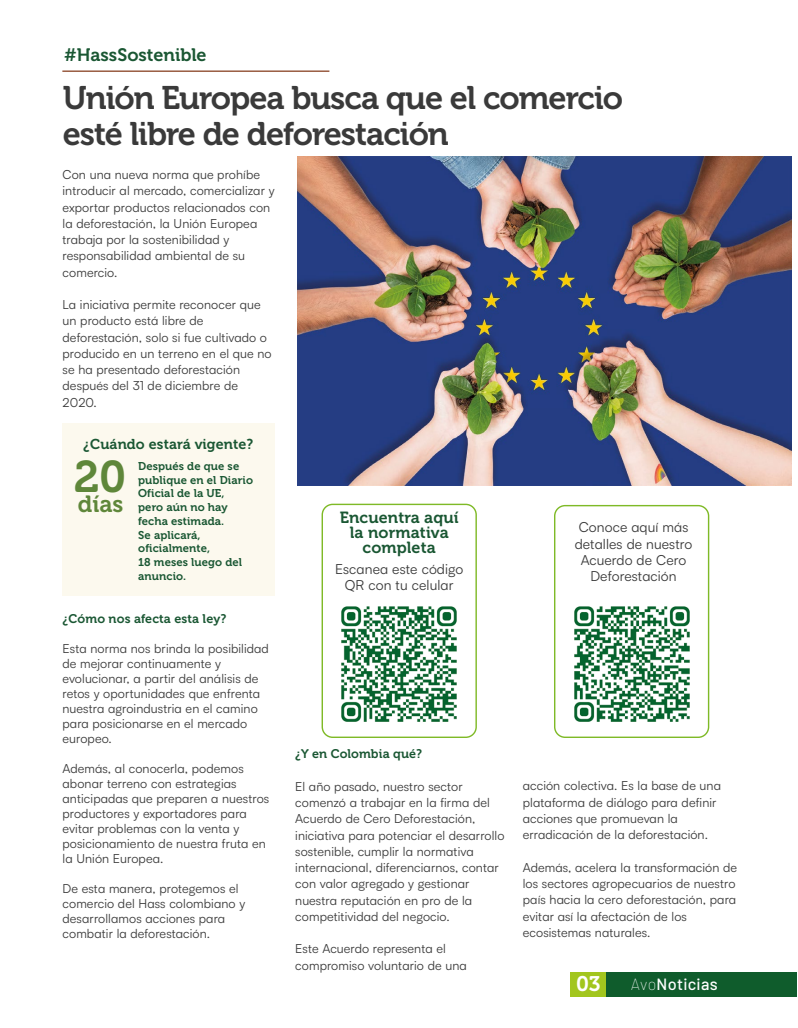
<style>
.page{position:relative;width:798px;height:1028px;background:#fff}
.page>*{position:absolute;margin:0;border:0;box-sizing:border-box;transform-origin:0 0}
.t1{font:44.12px "Museo 700";color:#5f873a}
.t2{font:32.5px/36.2px "Museo 700";letter-spacing:-.03em;color:#3a3a3a}
.t3{font:23.38px "Museo 700";color:#5f873a}
.t4{font:21px "Museo 700";color:#fff}
.t5{font:18px "Museo 700";color:#1a5733}
.t6{font:500 16.25px "Barlow";letter-spacing:.02em;color:#fff}
.t7{font:16.12px/15px "Museo 700";letter-spacing:.01em;color:#1a5733;text-align:center}
.t8{font:14.25px "Museo 700";letter-spacing:.01em;color:#1a5733}
.t9{font:13.88px/16.2px "Satoshi";letter-spacing:.01em;color:#3a3a3a;text-align:center}
.t10{font:12.5px/16.2px "Satoshi";letter-spacing:.01em;color:#3a3a3a}
.t11{font:12.5px "Museo 700";letter-spacing:.01em;color:#1a5733}
.t12{font:11.25px/13.8px "Museo 700";letter-spacing:.01em;color:#1a5733}
.s1{font-weight:100}
</style>
<div class="page">
<div style="left:62px;top:423px;width:212px;height:172px;background:#fcf9ee"></div>
<hr style="left:62px;top:71px;width:267px;height:1px;background:#853b1b">
<img style="left:298px;top:156px;width:493px;height:329px">
<div style="left:321px;top:503px;width:155px;height:235px;border:1px solid #7fba27;border-radius:10px"></div>
<img style="left:341px;top:606px;width:116px;height:116px">
<svg style="left:792px;top:972px;width:5px;height:25px"></svg>
<div style="left:553px;top:505px;width:156px;height:233px;border:1px solid #7fba27;border-radius:10px"></div>
<img style="left:574px;top:606px;width:116px;height:116px">
<div style="left:570px;top:972px;width:226px;height:24px;background:#0f5c2c"></div>
<div style="left:570px;top:972px;width:35px;height:24px;background:#a2c61e"></div>
<h3 class="t5" style="left:64px;top:45px;width:144px">#HassSostenible</h3>
<h2 class="t2" style="left:63px;top:80px;width:561px">Unión Europea busca que el comercio esté libre de deforestación</h2>
<p class="t10" style="left:62px;top:166px;width:213px">Con una nueva norma que prohíbe introducir al mercado, comercializar y exportar productos relacionados con la deforestación, la Unión Europea trabaja por la sostenibilidad y responsabilidad ambiental de su comercio.</p>
<p class="t10" style="left:62px;top:296px;width:210px">La iniciativa permite reconocer que un producto está libre de deforestación, solo si fue cultivado o producido en un terreno en el que no se ha presentado deforestación después del 31 de diciembre de<br>2020.</p>
<p class="t8" style="left:83px;top:436px;width:171px">¿Cuándo estará vigente?</p>
<h1 class="t1" style="left:74px;top:451px;width:54px">20</h1>
<h3 class="t3" style="left:78px;top:491px;width:47px">días</h3>
<p class="t12" style="left:138px;top:459px;width:116px">Después de que se publique en el Diario<br>Oficial de la UE,<br>pero aún no hay fecha estimada.<br>Se aplicará, oficialmente,<br>18 meses luego del anuncio.</p>
<p class="t11" style="left:62px;top:612px;width:165px">¿Cómo nos afecta esta ley?</p>
<p class="t10" style="left:62px;top:640px;width:208px;line-height:15px">Esta norma nos brinda la posibilidad de mejorar continuamente y evolucionar, a partir del análisis de retos y oportunidades que enfrenta nuestra agroindustria en el camino para posicionarse en el mercado europeo.</p>
<p class="t10" style="left:62px;top:760px;width:208px;line-height:15px">Además, al conocerla, podemos abonar terreno con estrategias anticipadas que preparen a nuestros productores y exportadores para evitar problemas con la venta y posicionamiento de nuestra fruta en la Unión Europea.</p>
<p class="t10" style="left:62px;top:880px;width:184px;line-height:15px">De esta manera, protegemos el comercio del Hass colombiano y desarrollamos acciones para combatir la deforestación.</p>
<p class="t7" style="left:339px;top:510px;width:120px">Encuentra aquí la normativa completa</p>
<p class="t9" style="left:335px;top:560px;width:130px">Escanea este código<br>QR con tu celular</p>
<p class="t9" style="left:574px;top:518px;width:119px">Conoce aquí más detalles de nuestro<br>Acuerdo de Cero<br>Deforestación</p>
<p class="t11" style="left:295px;top:747px;width:128px">¿Y en Colombia qué?</p>
<p class="t10" style="left:295px;top:777px;width:211px">El año pasado, nuestro sector comenzó a trabajar en la firma del Acuerdo de Cero Deforestación, iniciativa para potenciar el desarrollo sostenible, cumplir la normativa internacional, diferenciarnos, contar con valor agregado y gestionar nuestra reputación en pro de la competitividad del negocio.</p>
<p class="t10" style="left:295px;top:940px;width:173px">Este Acuerdo representa el compromiso voluntario de una</p>
<p class="t10" style="left:522px;top:777px;width:200px">acción colectiva. Es la base de una plataforma de diálogo para definir acciones que promuevan la erradicación de la deforestación.</p>
<p class="t10" style="left:522px;top:858px;width:216px">Además, acelera la transformación de los sectores agropecuarios de nuestro país hacia la cero deforestación, para evitar así la afectación de los ecosistemas naturales.</p>
<h3 class="t4" style="left:576px;top:972px;width:26px">03</h3>
<h3 class="t6" style="left:630px;top:973px;width:88px"><span class="s1">Avo</span>Noticias</h3>
</div>
